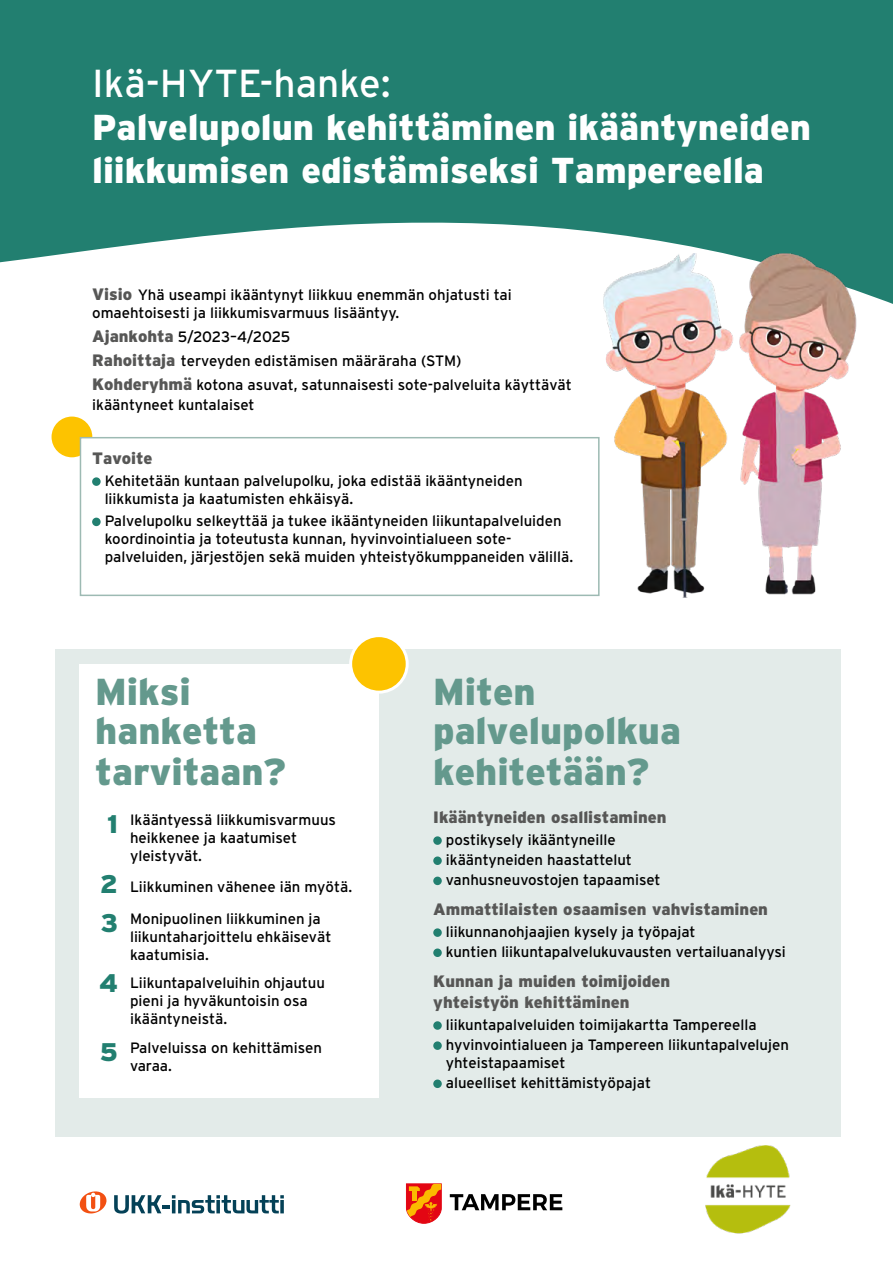
<style>
.page{position:relative;width:893px;height:1263px;background:#fff}
.page>*{position:absolute;margin:0;border:0;box-sizing:border-box;transform-origin:0 0}
.t1{font:39px "Interstate";color:#fff}
.iso_ots{font:900 37.5px/39.8px "Interstate";color:#64998d}
.t2{font:900 36px/43.2px "Interstate";color:#fff}
.leipis{font:900 25.5px "Interstate";color:#227f70}
.alaots{font:900 16.5px/21px "Interstate";color:#575756}
.leipis-2{font:900 16.5px "Interstate";color:#575756}
.leipis-3{font:15px/18px "Interstate";color:#000}
.leipis-4{font:15px "Interstate";letter-spacing:-.02em;color:#000}
.s1{font-weight:900;font-size:16.5px;color:#575756}
</style>
<div class="page">
<div style="left:50px;top:415px;width:44px;height:44px;background:#fdc300;border-radius:50%"></div>
<div style="left:49px;top:414px;width:46px;height:46px;border:3px solid #fff;border-radius:50%"></div>
<div style="left:55px;top:649px;width:785px;height:487px;background:#e3ebe9"></div>
<div style="left:80px;top:664px;width:299px;height:433px;background:#fff"></div>
<svg style="left:0;top:0;width:893px;height:304px;fill:#227f70"></svg>
<div style="left:433px;top:836px;width:9px;height:9px;background:#227f70;border-radius:50%"></div>
<div style="left:433px;top:856px;width:9px;height:9px;background:#227f70;border-radius:50%"></div>
<div style="left:433px;top:877px;width:9px;height:8px;background:#227f70;border-radius:50%"></div>
<div style="left:433px;top:928px;width:9px;height:9px;background:#227f70;border-radius:50%"></div>
<div style="left:433px;top:948px;width:9px;height:9px;background:#227f70;border-radius:50%"></div>
<div style="left:433px;top:1021px;width:9px;height:9px;background:#227f70;border-radius:50%"></div>
<div style="left:433px;top:1041px;width:9px;height:9px;background:#227f70;border-radius:50%"></div>
<div style="left:433px;top:1079px;width:9px;height:9px;background:#227f70;border-radius:50%"></div>
<div style="left:80px;top:437px;width:520px;height:159px;background:#fff;border:2px solid #9dbab3"></div>
<svg style="left:80px;top:1191px;width:26px;height:22px"></svg>
<svg style="left:114px;top:1195px;width:170px;height:18px"></svg>
<img style="left:688px;top:1136px;width:119px;height:98px">
<svg style="left:406px;top:1183px;width:35px;height:40px"></svg>
<svg style="left:450px;top:1194px;width:112px;height:16px"></svg>
<img style="left:576px;top:254px;width:299px;height:344px">
<div style="left:92px;top:477px;width:9px;height:9px;background:#227f70;border-radius:50%"></div>
<div style="left:92px;top:518px;width:9px;height:8px;background:#227f70;border-radius:50%"></div>
<div style="left:351px;top:636px;width:56px;height:56px;background:#fdc300;border-radius:50%"></div>
<div style="left:349px;top:634px;width:60px;height:60px;border:3px solid #fff;border-radius:50%"></div>
<p class="t1" style="left:92px;top:59px;width:300px">Ikä-HYTE-hanke:</p>
<p class="t2" style="left:92px;top:105px;width:720px">Palvelupolun kehittäminen ikääntyneiden liikkumisen edistämiseksi Tampereella</p>
<p class="leipis-3" style="left:92px;top:285px;width:421px"><span class="s1">Visio</span> Yhä useampi ikääntynyt liikkuu enemmän ohjatusti tai omaehtoisesti ja liikkumisvarmuus lisääntyy.</p>
<p class="leipis-4" style="left:92px;top:327px;width:200px"><span class="s1">Ajankohta</span> 5/2023–4/2025</p>
<p class="leipis-3" style="left:92px;top:351px;width:371px"><span class="s1">Rahoittaja</span> terveyden edistämisen määräraha (STM)</p>
<p class="leipis-3" style="left:92px;top:375px;width:481px;line-height:19.8px"><span class="s1">Kohderyhmä</span> kotona asuvat, satunnaisesti sote-palveluita käyttävät ikääntyneet kuntalaiset</p>
<p class="leipis-2" style="left:92px;top:448px;width:62px">Tavoite</p>
<p class="leipis-3" style="left:105px;top:471px;width:419px">Kehitetään kuntaan palvelupolku, joka edistää ikääntyneiden liikkumista ja kaatumisten ehkäisyä.</p>
<p class="leipis-3" style="left:105px;top:512px;width:470px">Palvelupolku selkeyttää ja tukee ikääntyneiden liikuntapalveluiden koordinointia ja toteutusta kunnan, hyvinvointialueen sote&shy;palveluiden, järjestöjen sekä muiden yhteistyökumppaneiden välillä.</p>
<p class="iso_ots" style="left:95px;top:672px;width:192px">Miksi hanketta tarvitaan?</p>
<p class="leipis" style="left:107px;top:810px;width:12px">1</p>
<p class="leipis-3" style="left:130px;top:810px;width:208px">Ikääntyessä liikkumisvarmuus heikkenee ja kaatumiset yleistyvät.</p>
<p class="leipis" style="left:100px;top:870px;width:19px">2</p>
<p class="leipis-3" style="left:130px;top:878px;width:224px">Liikkuminen vähenee iän myötä.</p>
<p class="leipis" style="left:101px;top:909px;width:19px">3</p>
<p class="leipis-3" style="left:130px;top:909px;width:203px">Monipuolinen liikkuminen ja liikuntaharjoittelu ehkäisevät kaatumisia.</p>
<p class="leipis" style="left:99px;top:969px;width:20px">4</p>
<p class="leipis-3" style="left:130px;top:974px;width:196px">Liikuntapalveluihin ohjautuu pieni ja hyväkuntoisin osa ikääntyneistä.</p>
<p class="leipis" style="left:100px;top:1038px;width:20px">5</p>
<p class="leipis-3" style="left:130px;top:1038px;width:193px">Palveluissa on kehittämisen varaa.</p>
<p class="iso_ots" style="left:433px;top:672px;width:249px">Miten palvelupolkua kehitetään?</p>
<p class="alaots" style="left:433px;top:806px;width:235px">Ikääntyneiden osallistaminen</p>
<p class="leipis-3" style="left:446px;top:830px;width:171px">postikysely ikääntyneille</p>
<p class="leipis-3" style="left:446px;top:850px;width:188px">ikääntyneiden haastattelut</p>
<p class="leipis-3" style="left:446px;top:871px;width:216px">vanhusneuvostojen tapaamiset</p>
<p class="alaots" style="left:433px;top:898px;width:336px">Ammattilaisten osaamisen vahvistaminen</p>
<p class="leipis-3" style="left:446px;top:922px;width:251px">liikunnanohjaajien kysely ja työpajat</p>
<p class="leipis-3" style="left:446px;top:942px;width:342px">kuntien liikuntapalvelukuvausten vertailuanalyysi</p>
<p class="alaots" style="left:433px;top:970px;width:238px">Kunnan ja muiden toimijoiden yhteistyön kehittäminen</p>
<p class="leipis-3" style="left:446px;top:1015px;width:312px">liikuntapalveluiden toimijakartta Tampereella</p>
<p class="leipis-3" style="left:446px;top:1035px;width:345px">hyvinvointialueen ja Tampereen liikuntapalvelujen yhteistapaamiset</p>
<p class="leipis-3" style="left:446px;top:1074px;width:207px">alueelliset kehittämistyöpajat</p>
</div>
